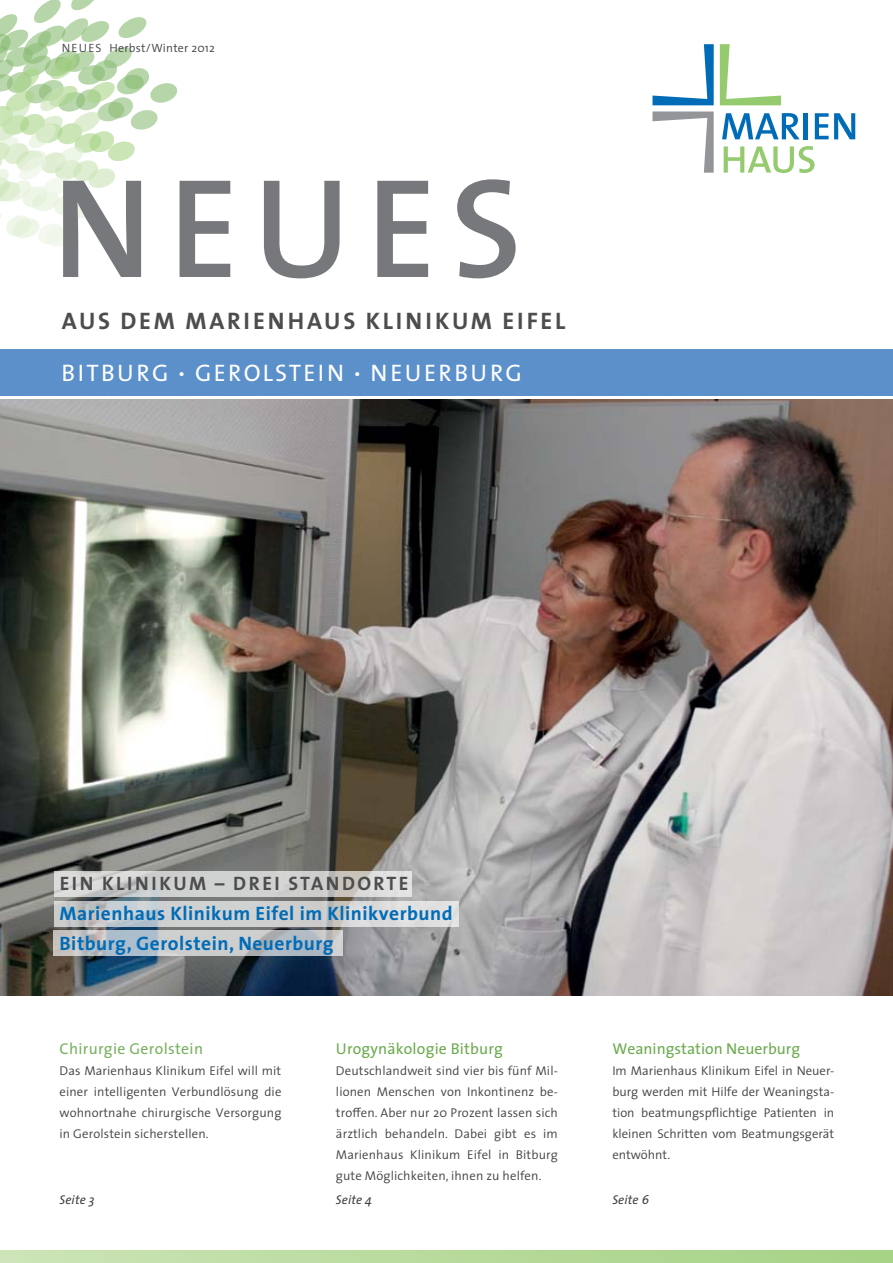
<style>
.page{position:relative;width:893px;height:1263px;background:#fff}
.page>*{position:absolute;margin:0;border:0;box-sizing:border-box;transform-origin:0 0}
.t1{font:600 142.5px "The Sans";letter-spacing:.1em;color:#77787b}
.t2{font:700 24px "The Sans";letter-spacing:.115em;color:#4d4d4f}
.t3{font:24px "The Sans";letter-spacing:.1em;color:#fff}
.t4{font:700 19.5px/30px "The Sans";letter-spacing:.025em;color:#006cb7}
.t5{font:700 19.5px "The Sans";letter-spacing:.125em;color:#4d4d4f}
.t6{font:15.75px "The Sans";color:#6cab50}
.t7{font:15.75px "The Sans";letter-spacing:.02em;color:#79b160}
.t8{font:300 12.75px/21px "The Sans";letter-spacing:.01em;color:#414042;text-align:justify}
.t9{font:italic 12.75px "The Sans";letter-spacing:.01em;color:#414042}
.t10{font:300 12px "The Sans";letter-spacing:.015em;color:#414042}
.s1{font-weight:700}
</style>
<div class="page">
<img style="left:0;top:400px;width:893px;height:595px">
<svg style="left:0;top:0;width:178px;height:246px"></svg>
<div style="left:0;top:349px;width:893px;height:46px;background:#5b90cb"></div>
<svg style="left:54px;top:871px;width:357px;height:25px;background:#d0d0cf"></svg>
<svg style="left:54px;top:901px;width:404px;height:25px;background:#ced0d1"></svg>
<svg style="left:54px;top:931px;width:289px;height:25px;background:#bdc2c6"></svg>
<svg style="left:0;top:1250px;width:893px;height:13px;background:#b8da9c"></svg>
<svg style="left:724px;top:146px;width:91px;height:27px"></svg>
<svg style="left:722px;top:113px;width:78px;height:26px"></svg>
<hr style="left:804px;top:113px;width:4px;height:26px;background:#006cb7">
<svg style="left:815px;top:113px;width:40px;height:26px"></svg>
<svg style="left:652px;top:44px;width:62px;height:61px"></svg>
<svg style="left:720px;top:44px;width:61px;height:61px"></svg>
<svg style="left:652px;top:111px;width:62px;height:62px"></svg>
<p class="t10" style="left:62px;top:38px;width:34px">neues</p>
<p class="t10" style="left:110px;top:38px;width:107px">Herbst/Winter 2012</p>
<h1 class="t1" style="left:52px;top:110px;width:472px">NEUES</h1>
<h2 class="t2" style="left:62px;top:301px;width:141px">AUS DEM MARI</h2>
<h2 class="t2" style="left:253px;top:301px;width:142px">EN HAUS KLINI</h2>
<h2 class="t2" style="left:435px;top:301px;width:37px">KUM</h2>
<h2 class="t2" style="left:502px;top:301px;width:63px">EI FEL</h2>
<h2 class="t3" style="left:62px;top:353px;width:462px">BITBURG <span class="s1">·</span> GEROLSTEIN <span class="s1">·</span> NEUERBURG</h2>
<h3 class="t5" style="left:60px;top:867px;width:348px">Ein Klinikum – dre i Standorte</h3>
<h3 class="t4" style="left:60px;top:898px;width:395px">Marienhaus Klinikum Eifel im Klinikverbund<br>Bitburg, Gerolstein, Neuerburg</h3>
<p class="t7" style="left:60px;top:1035px;width:145px">Chirurgie Gerolstein</p>
<p class="t8" style="left:60px;top:1059px;width:223px">Das Marienhaus Klinikum Eifel will mit einer intelligenten Verbundlösung die wohnortnahe chirurgische Versorgung in Gerolstein sicherstellen.</p>
<p class="t9" style="left:60px;top:1189px;width:37px">Seite 3</p>
<p class="t6" style="left:336px;top:1035px;width:169px">Urogynäkologie Bitburg</p>
<p class="t8" style="left:336px;top:1059px;width:223px">Deutschlandweit sind vier bis fünf Mil&shy;lionen Menschen von Inkontinenz be&shy;troffen. Aber nur 20 Prozent lassen sich ärztlich behandeln. Dabei gibt es im Marienhaus Klinikum Eifel in Bitburg gute Möglichkeiten, ihnen zu helfen.</p>
<p class="t9" style="left:336px;top:1189px;width:38px">Seite 4</p>
<p class="t6" style="left:612px;top:1035px;width:189px">Weaningstation Neuerburg</p>
<p class="t8" style="left:612px;top:1059px;width:223px">Im Marienhaus Klinikum Eifel in Neuer&shy;burg werden mit Hilfe der Weaningsta&shy;tion beatmungspflichtige Patienten in kleinen Schritten vom Beatmungsgerät entwöhnt.</p>
<p class="t9" style="left:612px;top:1189px;width:38px">Seite 6</p>
</div>
